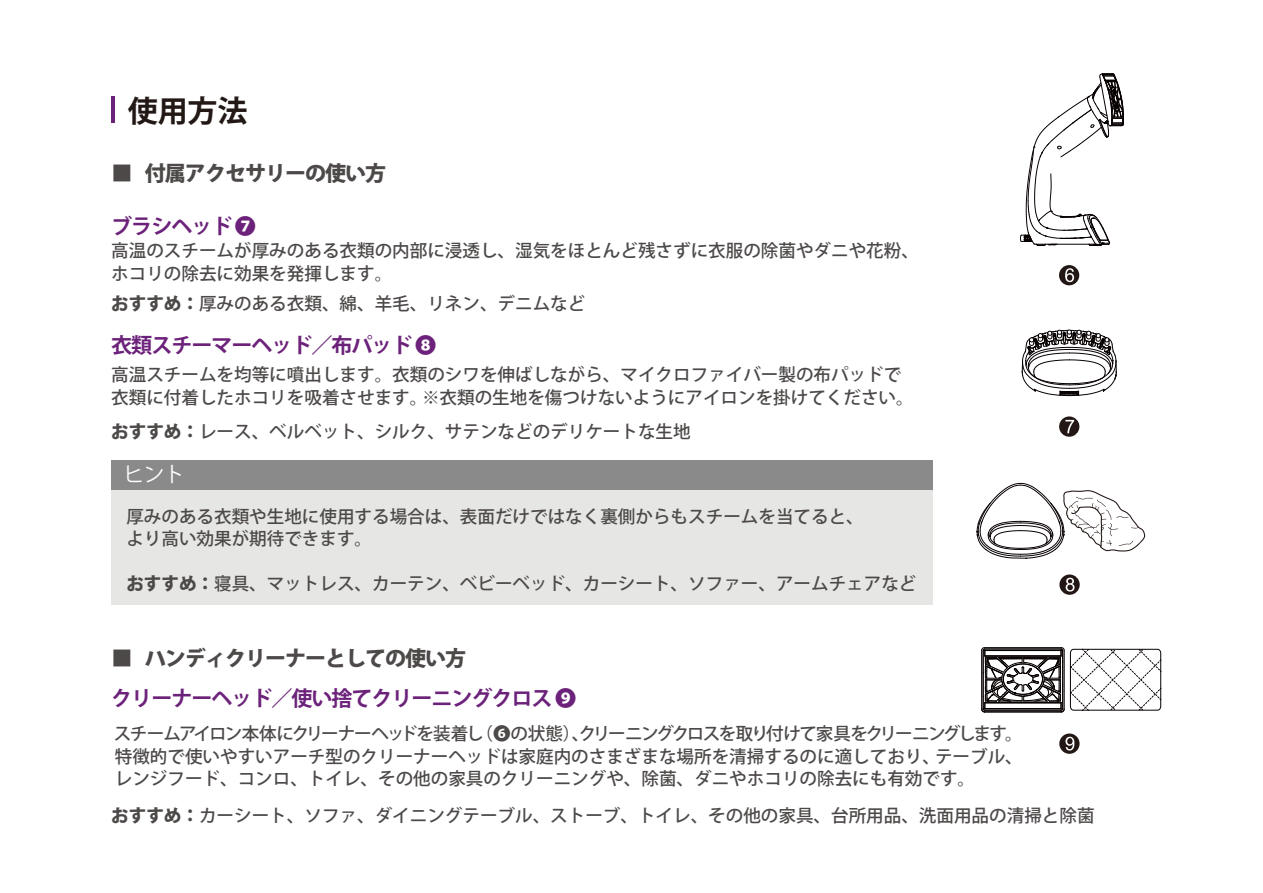
<style>
.page{position:relative;width:1263px;height:893px;background:#fff}
.page>*{position:absolute;margin:0;border:0;box-sizing:border-box;transform-origin:0 0}
.t1{font:700 30.15px "Koz Go Pr 6 N";color:#221815}
.t2{font:700 21px "Koz Go Pr 6 N";letter-spacing:-.05em;color:#6c227a}
.t3{font:800 21px "Koz Go Pr 6 N";letter-spacing:-.05em;color:#4c4948}
.t4{font:21px "Koz Go Pr 6 N";color:#fff}
.t5{font:500 17.55px/22.6px "Koz Go Pr 6 N";color:#4c4948}
.s1{font-weight:800}
</style>
<div class="page">
<hr style="left:111px;top:96px;width:4px;height:27px;background:#6c227a">
<div style="left:111px;top:485px;width:822px;height:120px;background:#e6e6e5"></div>
<div style="left:111px;top:460px;width:822px;height:29px;background:#8a8a8a"></div>
<svg style="left:1059px;top:574px;width:21px;height:21px"></svg>
<svg style="left:1066px;top:578px;width:8px;height:13px"></svg>
<svg style="left:976px;top:483px;width:170px;height:76px"></svg>
<svg style="left:1059px;top:416px;width:20px;height:21px"></svg>
<svg style="left:1065px;top:420px;width:9px;height:13px"></svg>
<svg style="left:1022px;top:329px;width:95px;height:67px"></svg>
<svg style="left:1059px;top:733px;width:20px;height:21px"></svg>
<svg style="left:1065px;top:737px;width:9px;height:13px"></svg>
<svg style="left:981px;top:647px;width:181px;height:66px"></svg>
<div style="left:1059px;top:265px;width:20px;height:20px;background:#221714;border-radius:50%"></div>
<svg style="left:1065px;top:268px;width:9px;height:14px"></svg>
<svg style="left:1020px;top:73px;width:104px;height:173px"></svg>
<h1 class="t1" style="left:128px;top:94px;width:121px">使用方法</h1>
<p class="t3" style="left:112px;top:162px;width:276px">■ 付属アクセサリーの使い方</p>
<p class="t2" style="left:111px;top:214px;width:146px">ブラシヘッド ❼</p>
<p class="t5" style="left:111px;top:240px;width:809px">高温のスチームが厚みのある衣類の内部に浸透し、湿気をほとんど残さずに衣服の除菌やダニや花粉、ホコリの除去に効果を発揮します。</p>
<p class="t5" style="left:111px;top:292px;width:476px"><span class="s1">おすすめ：</span>厚みのある衣類、綿、羊毛、リネン、デニムなど</p>
<p class="t2" style="left:111px;top:334px;width:326px">衣類スチーマーヘッド／布パッド ❽</p>
<p class="t5" style="left:111px;top:364px;width:804px">高温スチームを均等に噴出します。衣類のシワを伸ばしながら、マイクロファイバー製の布パッドで衣類に付着したホコリを吸着させます。※衣類の生地を傷つけないようにアイロンを掛けてください。</p>
<p class="t5" style="left:111px;top:420px;width:581px"><span class="s1">おすすめ：</span>レース、ベルベット、シルク、サテンなどのデリケートな生地</p>
<p class="t4" style="left:124px;top:462px;width:63px">ヒント</p>
<p class="t5" style="left:126px;top:505px;width:739px">厚みのある衣類や生地に使用する場合は、表面だけではなく裏側からもスチームを当てると、より高い効果が期待できます。</p>
<p class="t5" style="left:126px;top:573px;width:792px"><span class="s1">おすすめ：</span>寝具、マットレス、カーテン、ベビーベッド、カーシート、ソファー、アームチェアなど</p>
<p class="t3" style="left:112px;top:647px;width:356px">■ ハンディクリーナーとしての使い方</p>
<p class="t2" style="left:111px;top:687px;width:466px">クリーナーヘッド／使い捨てクリーニングクロス ❾</p>
<p class="t5" style="left:114px;top:723px;width:910px;text-align:justify">スチームアイロン本体にクリーナーヘッドを装着し（❻の状態）、クリーニングクロスを取り付けて家具をクリーニングします。特徴的で使いやすいアーチ型のクリーナーヘッドは家庭内のさまざまな場所を清掃するのに適しており、テーブル、レンジフード、コンロ、トイレ、その他の家具のクリーニングや、除菌、ダニやホコリの除去にも有効です。</p>
<p class="t5" style="left:111px;top:804px;width:985px"><span class="s1">おすすめ：</span>カーシート、ソファ、ダイニングテーブル、ストーブ、トイレ、その他の家具、台所用品、洗面用品の清掃と除菌</p>
</div>
